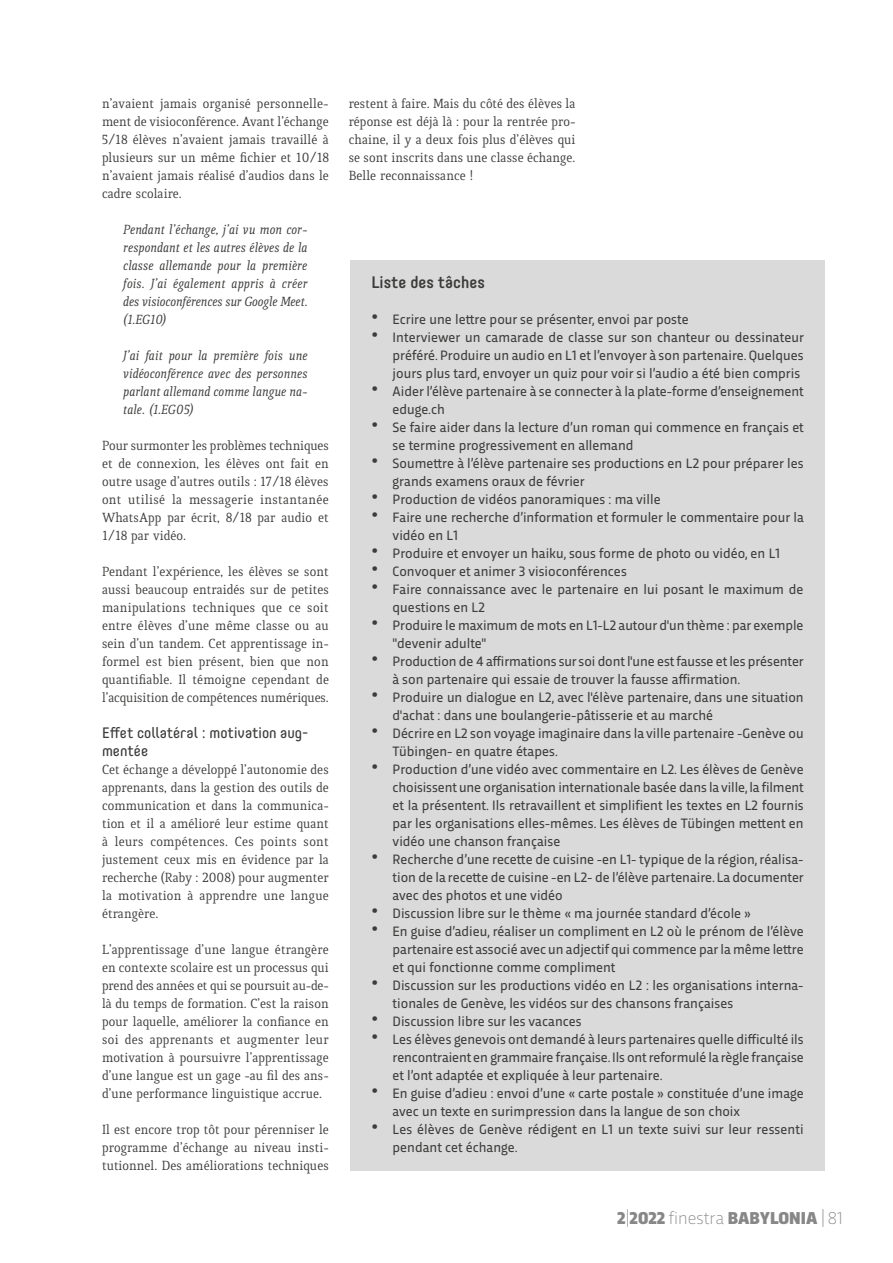
<style>
.page{position:relative;width:893px;height:1263px;background:#fff}
.page>*{position:absolute;margin:0;border:0;box-sizing:border-box;transform-origin:0 0}
.t1{font:900 18px "Trasandina";color:#878787}
.t2{font:500 16.5px "Core Mellow 55";color:#3c3c3b}
.t3{font:15px/18px "Core Mellow 45";color:#3c3c3b}
.t4{font:14.25px/18px "Trasandina";color:#3c3c3b}
.t5{font:14.25px/18px "Quiroga Serif Pro";color:#3c3c3b;text-align:justify}
.t6{font:italic 14.25px/18px "Quiroga Serif Pro";color:#3c3c3b;text-align:justify}
.s1{font-size:22.5px}
.s2{font-weight:200}
</style>
<div class="page">
<div style="left:350px;top:260px;width:475px;height:910px;background:#dadada"></div>
<p class="t5" style="left:102px;top:95px;width:228px">n’avaient jamais organisé personnelle&shy;ment de visioconférence. Avant l’échange 5/18 élèves n’avaient jamais travaillé à plusieurs sur un même fichier et 10/18 n’avaient jamais réalisé d’audios dans le cadre scolaire.</p>
<p class="t6" style="left:123px;top:220px;width:186px">Pendant l’échange, j’ai vu mon cor&shy;respondant et les autres élèves de la classe allemande pour la première fois. J’ai également appris à créer des visioconférences sur Google Meet. (1.EG10)</p>
<p class="t6" style="left:123px;top:346px;width:186px">J’ai fait pour la première fois une vidéoconférence avec des personnes parlant allemand comme langue na&shy;tale. (1.EG05)</p>
<p class="t5" style="left:102px;top:437px;width:228px">Pour surmonter les problèmes techniques et de connexion, les élèves ont fait en outre usage d’autres outils : 17/18 élèves ont utilisé la messagerie instantanée WhatsApp par écrit, 8/18 par audio et 1/18 par vidéo.</p>
<p class="t5" style="left:102px;top:562px;width:228px">Pendant l’expérience, les élèves se sont aussi beaucoup entraidés sur de petites manipulations techniques que ce soit entre élèves d’une même classe ou au sein d’un tandem. Cet apprentissage in&shy;formel est bien présent, bien que non quantifiable. Il témoigne cependant de l’acquisition de compétences numériques.</p>
<p class="t3" style="left:102px;top:723px;width:208px">Effet collatéral : motivation aug&shy;mentée</p>
<p class="t5" style="left:102px;top:761px;width:228px">Cet échange a développé l’autonomie des apprenants, dans la gestion des outils de communication et dans la communica&shy;tion et il a amélioré leur estime quant à leurs compétences. Ces points sont justement ceux mis en évidence par la recherche (Raby : 2008) pour augmenter la motivation à apprendre une langue étrangère.</p>
<p class="t5" style="left:102px;top:941px;width:228px">L’apprentissage d’une langue étrangère en contexte scolaire est un processus qui prend des années et qui se poursuit au-de&shy;là du temps de formation. C’est la raison pour laquelle, améliorer la confiance en soi des apprenants et augmenter leur motivation à poursuivre l’apprentissage d’une langue est un gage -au fil des ans&shy;d’une performance linguistique accrue.</p>
<p class="t5" style="left:102px;top:1121px;width:228px">Il est encore trop tôt pour pérenniser le programme d’échange au niveau insti&shy;tutionnel. Des améliorations techniques</p>
<p class="t5" style="left:349px;top:95px;width:228px">restent à faire. Mais du côté des élèves la réponse est déjà là : pour la rentrée pro&shy;chaine, il y a deux fois plus d’élèves qui se sont inscrits dans une classe échange.<br>Belle reconnaissance !</p>
<p class="t2" style="left:371px;top:270px;width:115px">Liste des tâches</p>
<p class="t4" style="left:371px;top:309px;width:319px"><span class="s1">•</span> Ecrire une lettre pour se présenter, envoi par poste</p>
<p class="t4" style="left:393px;top:327px;width:413px;text-align:justify;text-indent:-21px"><span class="s1">•</span> Interviewer un camarade de classe sur son chanteur ou dessinateur préféré. Produire un audio en L1 et l’envoyer à son partenaire. Quelques jours plus tard, envoyer un quiz pour voir si l’audio a été bien compris</p>
<p class="t4" style="left:393px;top:381px;width:413px;text-indent:-21px"><span class="s1">•</span> Aider l’élève partenaire à se connecter à la plate-forme d’enseignement eduge.ch</p>
<p class="t4" style="left:393px;top:417px;width:413px;text-indent:-21px"><span class="s1">•</span> Se faire aider dans la lecture d’un roman qui commence en français et se termine progressivement en allemand</p>
<p class="t4" style="left:393px;top:453px;width:413px;text-indent:-21px"><span class="s1">•</span> Soumettre à l’élève partenaire ses productions en L2 pour préparer les grands examens oraux de février</p>
<p class="t4" style="left:371px;top:489px;width:291px"><span class="s1">•</span> Production de vidéos panoramiques : ma ville</p>
<p class="t4" style="left:393px;top:507px;width:413px;text-indent:-21px"><span class="s1">•</span> Faire une recherche d’information et formuler le commentaire pour la vidéo en L1</p>
<p class="t4" style="left:371px;top:543px;width:410px"><span class="s1">•</span> Produire et envoyer un haiku, sous forme de photo ou vidéo, en L1</p>
<p class="t4" style="left:371px;top:561px;width:257px"><span class="s1">•</span> Convoquer et animer 3 visioconférences</p>
<p class="t4" style="left:393px;top:579px;width:412px;text-indent:-21px"><span class="s1">•</span> Faire connaissance avec le partenaire en lui posant le maximum de questions en L2</p>
<p class="t4" style="left:393px;top:615px;width:412px;text-indent:-21px"><span class="s1">•</span> Produire le maximum de mots en L1-L2 autour d'un thème : par exemple "devenir adulte"</p>
<p class="t4" style="left:393px;top:651px;width:413px;text-indent:-21px"><span class="s1">•</span> Production de 4 affirmations sur soi dont l'une est fausse et les présenter à son partenaire qui essaie de trouver la fausse affirmation.</p>
<p class="t4" style="left:393px;top:687px;width:412px;text-indent:-21px"><span class="s1">•</span> Produire un dialogue en L2, avec l'élève partenaire, dans une situation d'achat : dans une boulangerie-pâtisserie et au marché</p>
<p class="t4" style="left:393px;top:723px;width:413px;text-indent:-21px"><span class="s1">•</span> Décrire en L2 son voyage imaginaire dans la ville partenaire -Genève ou<br>Tübingen- en quatre étapes.</p>
<p class="t4" style="left:393px;top:759px;width:413px;text-align:justify;text-indent:-21px"><span class="s1">•</span> Production d’une vidéo avec commentaire en L2. Les élèves de Genève choisissent une organisation internationale basée dans la ville, la filment et la présentent. Ils retravaillent et simplifient les textes en L2 fournis par les organisations elles-mêmes. Les élèves de Tübingen mettent en vidéo une chanson française</p>
<p class="t4" style="left:393px;top:849px;width:413px;text-align:justify;text-indent:-21px"><span class="s1">•</span> Recherche d’une recette de cuisine -en L1- typique de la région, réalisa&shy;tion de la recette de cuisine -en L2- de l’élève partenaire. La documenter avec des photos et une vidéo</p>
<p class="t4" style="left:371px;top:903px;width:381px"><span class="s1">•</span> Discussion libre sur le thème « ma journée standard d’école »</p>
<p class="t4" style="left:393px;top:921px;width:413px;text-align:justify;text-indent:-21px"><span class="s1">•</span> En guise d’adieu, réaliser un compliment en L2 où le prénom de l’élève partenaire est associé avec un adjectif qui commence par la même lettre et qui fonctionne comme compliment</p>
<p class="t4" style="left:393px;top:975px;width:413px;text-indent:-21px"><span class="s1">•</span> Discussion sur les productions vidéo en L2 : les organisations interna&shy;tionales de Genève, les vidéos sur des chansons françaises</p>
<p class="t4" style="left:371px;top:1011px;width:212px"><span class="s1">•</span> Discussion libre sur les vacances</p>
<p class="t4" style="left:393px;top:1029px;width:413px;text-align:justify;text-indent:-21px"><span class="s1">•</span> Les élèves genevois ont demandé à leurs partenaires quelle difficulté ils rencontraient en grammaire française. Ils ont reformulé la règle française et l’ont adaptée et expliquée à leur partenaire.</p>
<p class="t4" style="left:393px;top:1083px;width:413px;text-indent:-21px"><span class="s1">•</span> En guise d’adieu : envoi d’une « carte postale » constituée d’une image avec un texte en surimpression dans la langue de son choix</p>
<p class="t4" style="left:393px;top:1119px;width:412px;text-indent:-21px"><span class="s1">•</span> Les élèves de Genève rédigent en L1 un texte suivi sur leur ressenti pendant cet échange.</p>
<p class="t1" style="left:617px;top:1205px;width:227px">2<span class="s2">|</span>2022 <span class="s2">finestra</span> BABYLONIA <span class="s2">| 81</span></p>
</div>
